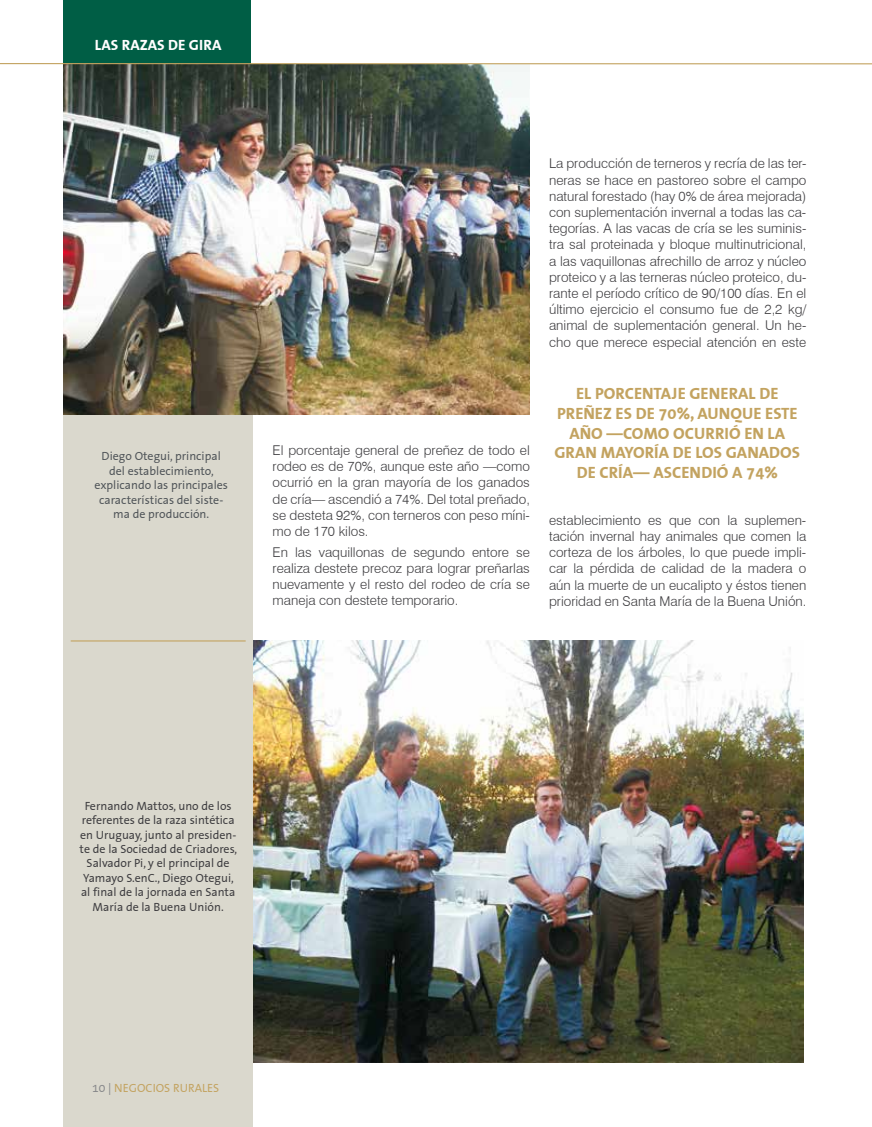
<style>
.page{position:relative;width:872px;height:1127px;background:#fff}
.page>*{position:absolute;margin:0;border:0;box-sizing:border-box;transform-origin:0 0}
.t1{font:700 16.5px "The Sans Correspondence";color:#c3a360}
.t2{font:700 15px "The Sans Correspondence";color:#fff}
.t3{font:300 13.5px/16.2px "Swiss 721 BT";color:#3e3d40;text-align:justify}
.t4{font:12px/14.4px "The Sans Correspondence";color:#3e3d40;text-align:center}
.t5{font:12px/14.4px "The Sans Correspondence";color:#505559;text-align:center}
.t6{font:12px "The Sans Correspondence";color:#c3a360}
.t7{font:12px "The Sans Correspondence";color:#87888a}
.s1{color:#fff}
</style>
<div class="page">
<img style="left:253px;top:640px;width:550px;height:422px">
<div style="left:63px;top:329px;width:190px;height:798px;background:#dad8cd"></div>
<div style="left:63px;top:0;width:187px;height:66px;background:#005e45"></div>
<hr style="left:71px;top:640px;width:175px;height:1px;background:#c3a360">
<img style="left:64px;top:65px;width:466px;height:350px">
<svg style="left:0;top:62px;width:872px;height:3px"></svg>
<p class="t2" style="left:95px;top:37px;width:104px">LAS RAZAS DE GIRA</p>
<p class="t5" style="left:94px;top:450px;width:135px">Diego Otegui, principal del establecimiento, explicando las principales características del siste&shy;ma de producción.</p>
<p class="t3" style="left:272px;top:442px;width:259px">El porcentaje general de preñez de todo el rodeo es de 70%, aunque este año —como ocurrió en la gran mayoría de los ganados de cría— ascendió a 74%. Del total preñado, se desteta 92%, con terneros con peso míni&shy;mo de 170 kilos.</p>
<p class="t3" style="left:272px;top:543px;width:259px">En las vaquillonas de segundo entore se realiza destete precoz para lograr preñarlas nuevamente y el resto del rodeo de cría se maneja con destete temporario.</p>
<p class="t3" style="left:549px;top:155px;width:259px">La producción de terneros y recría de las ter&shy;neras se hace en pastoreo sobre el campo natural forestado (hay 0% de área mejorada) con suplementación invernal a todas las ca&shy;tegorías. A las vacas de cría se les suminis&shy;tra sal proteinada y bloque multinutricional, a las vaquillonas afrechillo de arroz y núcleo proteico y a las terneras núcleo proteico, du&shy;rante el período crítico de 90/100 días. En el último ejercicio el consumo fue de 2,2 kg/ animal de suplementación general. Un he&shy;cho que merece especial atención en este</p>
<p class="t1" style="left:576px;top:385px;width:68px">EL PORCENTA</p>
<p class="t1" style="left:672px;top:385px;width:28px">JE GENERAL</p>
<p class="t1" style="left:759px;top:385px;width:10px">DE</p>
<p class="t1" style="left:557px;top:404px;width:153px">PREÑEZ ES DE 70%, AUN</p>
<p class="t1" style="left:730px;top:404px;width:60px">QUE ESTE</p>
<p class="t1" style="left:569px;top:424px;width:134px">AÑO —COMO OCURRI</p>
<p class="t1" style="left:729px;top:424px;width:48px">Ó EN LA</p>
<p class="t1" style="left:554px;top:444px;width:12px">GRAN</p>
<p class="t1" style="left:601px;top:444px;width:43px">MAYORÍA</p>
<p class="t1" style="left:673px;top:444px;width:65px">DE LOS GANADO</p>
<p class="t1" style="left:791px;top:444px;width:10px">S</p>
<p class="t1" style="left:577px;top:464px;width:114px">DE CRÍA— ASCENDI</p>
<p class="t1" style="left:717px;top:464px;width:63px">Ó A 74%</p>
<p class="t3" style="left:549px;top:512px;width:259px">establecimiento es que con la suplemen&shy;tación invernal hay animales que comen la corteza de los árboles, lo que puede impli&shy;car la pérdida de calidad de la madera o aún la muerte de un eucalipto y éstos tienen prioridad en Santa María de la Buena Unión.</p>
<p class="t4" style="left:80px;top:799px;width:159px">Fernando Mattos, uno de los referentes de la raza sintética en Uruguay, junto al presiden&shy;te de la Sociedad de Criadores,<br>Salvador Pi, y el principal de<br>Yamayo S.enC., Diego Otegui, al final de la jornada en Santa<br>María de la Buena Unión.</p>
<p class="t7" style="left:92px;top:1082px;width:34px">10 | <span class="s1">4 |</span></p>
<p class="t6" style="left:114px;top:1082px;width:107px">NEGOCIOS RURALES</p>
<p class="t6" style="left:127px;top:1085px;width:107px">NEGOCIOS RURALES</p>
</div>
